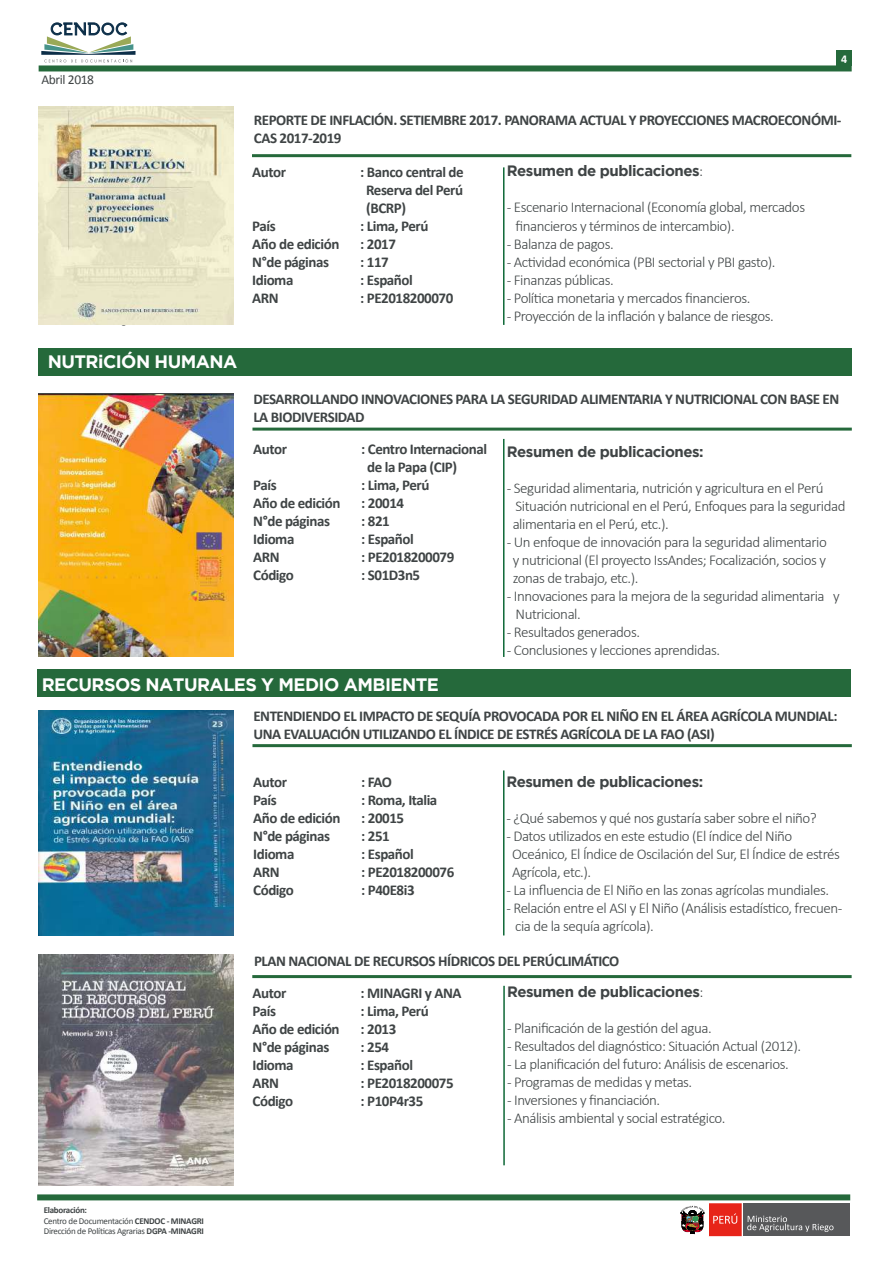
<style>
.page{position:relative;width:893px;height:1263px;background:#fff}
.page>*{position:absolute;margin:0;border:0;box-sizing:border-box;transform-origin:0 0}
.t1{font:700 18px "Gotham";letter-spacing:-.03em;color:#fff}
.t2{font:300 15px/18px "Calibri";letter-spacing:-.03em;color:#3f4445}
.t3{font:700 15px/18px "Calibri";letter-spacing:-.03em;color:#3f4445}
.t4{font:700 15px "Gotham";letter-spacing:-.03em;color:#3f4445}
.t5{font:13.5px "Calibri";letter-spacing:-.03em;color:#3f4445}
.t6{font:700 12px "Calibri";color:#fff}
.t7{font:9px/10.8px "Calibri";letter-spacing:-.03em;color:#3f4445}
.s1{font-family:"Calibri";font-weight:300}
.s2{font-weight:700}
</style>
<div class="page">
<div style="left:39px;top:65px;width:813px;height:6px;background:#25693b"></div>
<div style="left:37px;top:1194px;width:813px;height:6px;background:#25693b"></div>
<div style="left:837px;top:50px;width:15px;height:15px;background:#25693b"></div>
<div style="left:709px;top:1203px;width:33px;height:33px;background:#e72419"></div>
<svg style="left:713px;top:1213px;width:24px;height:11px"></svg>
<div style="left:743px;top:1203px;width:107px;height:33px;background:#57585a"></div>
<svg style="left:747px;top:1216px;width:86px;height:16px"></svg>
<svg style="left:681px;top:1206px;width:24px;height:28px"></svg>
<div style="left:39px;top:349px;width:813px;height:27px;background:#25693b"></div>
<hr style="left:252px;top:428px;width:600px;height:3px;background:#25693b">
<div style="left:37px;top:670px;width:813px;height:27px;background:#25693b"></div>
<hr style="left:252px;top:154px;width:599px;height:3px;background:#25693b">
<svg style="left:41px;top:22px;width:94px;height:40px"></svg>
<hr style="left:503px;top:439px;width:1px;height:218px;background:#0e6837">
<hr style="left:252px;top:975px;width:600px;height:3px;background:#25693b">
<hr style="left:503px;top:986px;width:2px;height:179px;background:#0e6837">
<hr style="left:252px;top:744px;width:600px;height:3px;background:#25693b">
<hr style="left:503px;top:770px;width:1px;height:165px;background:#0e6837">
<hr style="left:503px;top:167px;width:1px;height:158px;background:#0e6837">
<img style="left:39px;top:711px;width:195px;height:224px">
<img style="left:39px;top:955px;width:195px;height:231px">
<img style="left:38px;top:107px;width:195px;height:218px">
<img style="left:39px;top:394px;width:195px;height:263px">
<p class="t5" style="left:41px;top:71px;width:54px">Abril 2018</p>
<p class="t1" style="left:48px;top:351px;width:191px">NUTRiCIÓN HUMANA</p>
<p class="t6" style="left:841px;top:51px;width:8px">4</p>
<p class="t3" style="left:254px;top:111px;width:589px">REPORTE DE INFLACIÓN. SETIEMBRE 2017. PANORAMA ACTUAL Y PROYECCIONES MACROECONÓMI-<br>CAS 2017-2019</p>
<p class="t3" style="left:252px;top:163px;width:35px">Autor</p>
<p class="t3" style="left:366px;top:163px;width:99px;text-align:justify;text-indent:-6px">: Banco central de Reserva del Perú (BCRP)</p>
<p class="t3" style="left:252px;top:217px;width:25px">País</p>
<p class="t3" style="left:360px;top:217px;width:70px">: Lima, Perú</p>
<p class="t3" style="left:252px;top:235px;width:89px">Año de edición</p>
<p class="t3" style="left:360px;top:235px;width:37px">: 2017</p>
<p class="t3" style="left:252px;top:253px;width:78px">N°de páginas</p>
<p class="t3" style="left:360px;top:253px;width:30px">: 117</p>
<p class="t3" style="left:252px;top:271px;width:43px">Idioma</p>
<p class="t3" style="left:360px;top:271px;width:54px">: Español</p>
<p class="t3" style="left:252px;top:289px;width:28px">ARN</p>
<p class="t3" style="left:360px;top:289px;width:95px">: PE2018200070</p>
<p class="t4" style="left:507px;top:162px;width:198px">Resumen de publicaciones<span class="s1">:</span></p>
<p class="t2" style="left:516px;top:198px;width:291px;text-indent:-9px">- Escenario Internacional (Economía global, mercados financieros y términos de intercambio).</p>
<p class="t2" style="left:507px;top:234px;width:108px">- Balanza de pagos.</p>
<p class="t2" style="left:507px;top:252px;width:270px">- Actividad económica (PBI sectorial y PBI gasto).</p>
<p class="t2" style="left:507px;top:270px;width:108px">- Finanzas públicas.</p>
<p class="t2" style="left:507px;top:288px;width:245px">- Política monetaria y mercados financieros.</p>
<p class="t2" style="left:507px;top:306px;width:269px">- Proyección de la inflación y balance de riesgos.</p>
<p class="t3" style="left:253px;top:390px;width:587px">DESARROLLANDO INNOVACIONES PARA LA SEGURIDAD ALIMENTARIA Y NUTRICIONAL CON BASE EN<br>LA BIODIVERSIDAD</p>
<p class="t3" style="left:253px;top:439px;width:35px">Autor</p>
<p class="t3" style="left:367px;top:439px;width:121px;text-indent:-6px">: Centro Internacional de la Papa (CIP)</p>
<p class="t3" style="left:253px;top:475px;width:25px">País</p>
<p class="t3" style="left:361px;top:475px;width:70px">: Lima, Perú</p>
<p class="t3" style="left:253px;top:493px;width:89px">Año de edición</p>
<p class="t3" style="left:361px;top:493px;width:44px">: 20014</p>
<p class="t3" style="left:253px;top:511px;width:78px">N°de páginas</p>
<p class="t3" style="left:361px;top:511px;width:30px">: 821</p>
<p class="t3" style="left:253px;top:529px;width:43px">Idioma</p>
<p class="t3" style="left:361px;top:529px;width:54px">: Español</p>
<p class="t3" style="left:253px;top:547px;width:28px">ARN</p>
<p class="t3" style="left:361px;top:547px;width:95px">: PE2018200079</p>
<p class="t3" style="left:253px;top:565px;width:42px">Código</p>
<p class="t3" style="left:361px;top:565px;width:60px">: S01D3n5</p>
<p class="t4" style="left:507px;top:443px;width:198px">Resumen de publicaciones:</p>
<p class="t2" style="left:513px;top:479px;width:334px;text-indent:-6px">- Seguridad alimentaria, nutrición y agricultura en el Perú<br>Situación nutricional en el Perú, Enfoques para la seguridad alimentaria en el Perú, etc.).</p>
<p class="t2" style="left:513px;top:533px;width:316px;text-align:justify;text-indent:-6px">- Un enfoque de innovación para la seguridad alimentario y nutricional (El proyecto IssAndes; Focalización, socios y zonas de trabajo, etc.).</p>
<p class="t2" style="left:516px;top:587px;width:326px;text-indent:-9px">- Innovaciones para la mejora de la seguridad alimentaria y<br>Nutricional.</p>
<p class="t2" style="left:507px;top:623px;width:135px">- Resultados generados.</p>
<p class="t2" style="left:507px;top:641px;width:215px">- Conclusiones y lecciones aprendidas.</p>
<p class="t1" style="left:42px;top:674px;width:399px">RECURSOS NATURALES Y MEDIO AMBIENTE</p>
<p class="t3" style="left:253px;top:707px;width:586px">ENTENDIENDO EL IMPACTO DE SEQUÍA PROVOCADA POR EL NIÑO EN EL ÁREA AGRÍCOLA MUNDIAL:<br>UNA EVALUACIÓN UTILIZANDO EL ÍNDICE DE ESTRÉS AGRÍCOLA DE LA FAO (ASI)</p>
<p class="t3" style="left:253px;top:772px;width:35px">Autor</p>
<p class="t3" style="left:361px;top:772px;width:32px">: FAO</p>
<p class="t3" style="left:253px;top:790px;width:25px">País</p>
<p class="t3" style="left:361px;top:790px;width:78px">: Roma, Italia</p>
<p class="t3" style="left:253px;top:808px;width:89px">Año de edición</p>
<p class="t3" style="left:361px;top:808px;width:44px">: 20015</p>
<p class="t3" style="left:253px;top:826px;width:78px">N°de páginas</p>
<p class="t3" style="left:361px;top:826px;width:30px">: 251</p>
<p class="t3" style="left:253px;top:844px;width:43px">Idioma</p>
<p class="t3" style="left:361px;top:844px;width:54px">: Español</p>
<p class="t3" style="left:253px;top:862px;width:28px">ARN</p>
<p class="t3" style="left:361px;top:862px;width:95px">: PE2018200076</p>
<p class="t3" style="left:253px;top:880px;width:42px">Código</p>
<p class="t3" style="left:361px;top:880px;width:55px">: P40E8i3</p>
<p class="t4" style="left:506px;top:773px;width:198px">Resumen de publicaciones:</p>
<p class="t2" style="left:506px;top:809px;width:312px">- ¿Qué sabemos y qué nos gustaría saber sobre el niño?</p>
<p class="t2" style="left:512px;top:827px;width:329px;text-indent:-6px">- Datos utilizados en este estudio (El índice del Niño<br>Oceánico, El Índice de Oscilación del Sur, El Índice de estrés<br>Agrícola, etc.).</p>
<p class="t2" style="left:506px;top:881px;width:324px">- La influencia de El Niño en las zonas agrícolas mundiales.</p>
<p class="t2" style="left:515px;top:899px;width:329px;text-indent:-9px">- Relación entre el ASI y El Niño (Análisis estadístico, frecuen&shy;cia de la sequía agrícola).</p>
<p class="t7" style="left:44px;top:1204px;width:162px"><span class="s2">Elaboración:<br></span>Centro de Documentación <span class="s2">CENDOC - MINAGRI<br></span>Dirección de Políticas Agrarias <span class="s2">DGPA -MINAGRI</span></p>
<p class="t3" style="left:253px;top:945px;width:368px;line-height:32.2px">PLAN NACIONAL DE RECURSOS HÍDRICOS DEL PERÚCLIMÁTICO<br>Autor</p>
<p class="t4" style="left:507px;top:983px;width:198px">Resumen de publicaciones<span class="s1">:</span></p>
<p class="t2" style="left:507px;top:1019px;width:206px">- Planificación de la gestión del agua.</p>
<p class="t2" style="left:507px;top:1037px;width:295px">- Resultados del diagnóstico: Situación Actual (2012).</p>
<p class="t2" style="left:507px;top:1055px;width:283px">- La planificación del futuro: Análisis de escenarios.</p>
<p class="t2" style="left:507px;top:1073px;width:187px">- Programas de medidas y metas.</p>
<p class="t2" style="left:507px;top:1091px;width:155px">- Inversiones y financiación.</p>
<p class="t2" style="left:507px;top:1109px;width:220px">- Análisis ambiental y social estratégico.</p>
<p class="t3" style="left:361px;top:984px;width:103px">: MINAGRI y ANA</p>
<p class="t3" style="left:253px;top:1002px;width:25px">País</p>
<p class="t3" style="left:361px;top:1002px;width:70px">: Lima, Perú</p>
<p class="t3" style="left:253px;top:1020px;width:89px">Año de edición</p>
<p class="t3" style="left:361px;top:1020px;width:37px">: 2013</p>
<p class="t3" style="left:253px;top:1038px;width:78px">N°de páginas</p>
<p class="t3" style="left:361px;top:1038px;width:30px">: 254</p>
<p class="t3" style="left:253px;top:1056px;width:43px">Idioma</p>
<p class="t3" style="left:361px;top:1056px;width:54px">: Español</p>
<p class="t3" style="left:253px;top:1074px;width:28px">ARN</p>
<p class="t3" style="left:361px;top:1074px;width:95px">: PE2018200075</p>
<p class="t3" style="left:253px;top:1092px;width:42px">Código</p>
<p class="t3" style="left:361px;top:1092px;width:64px">: P10P4r35</p>
</div>
